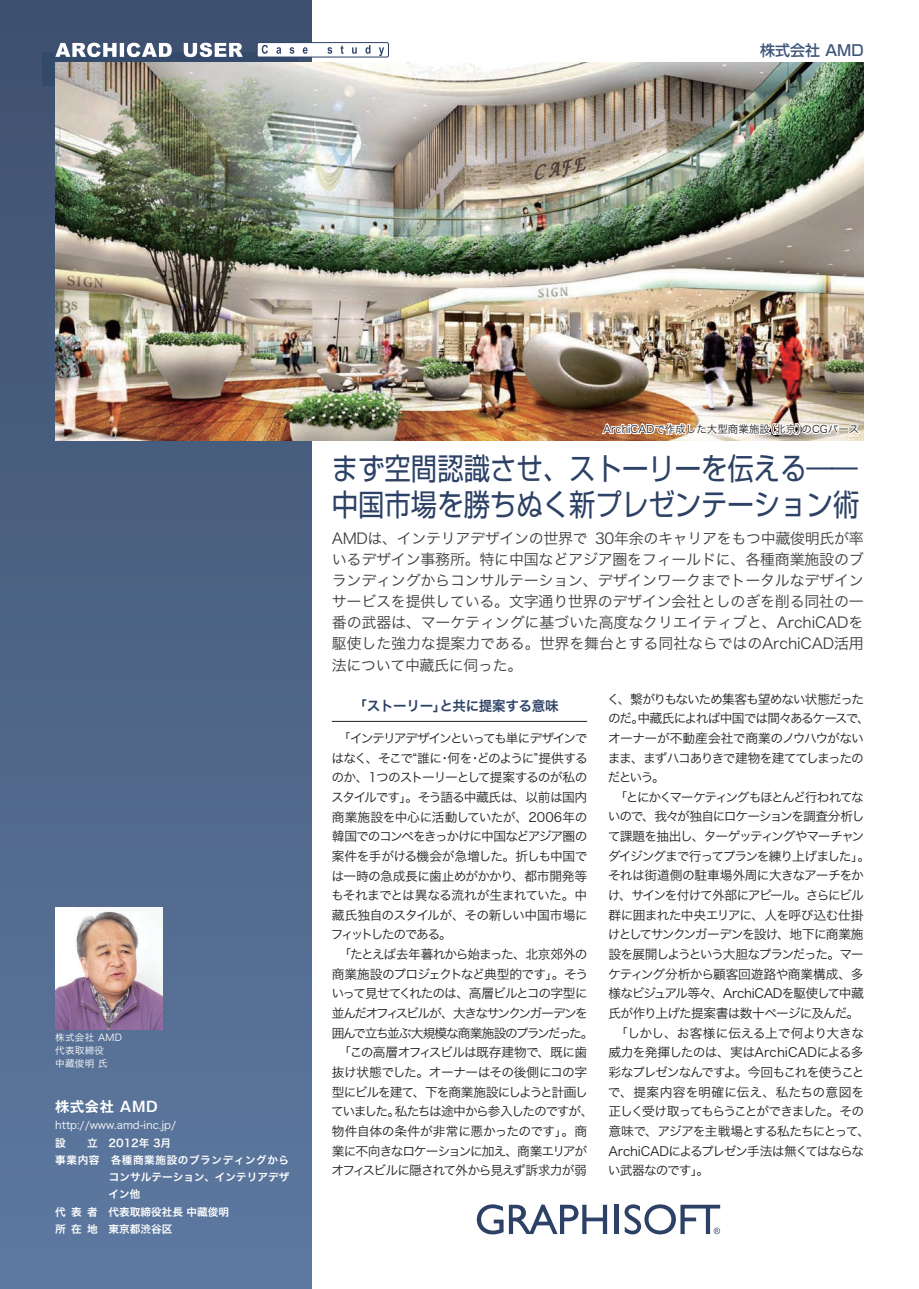
<style>
.page{position:relative;width:919px;height:1289px;background:#fff}
.page>*{position:absolute;margin:0;border:0;box-sizing:border-box;transform-origin:0 0}
.t1{font:30.3px/36.3px "Shin Go Pro";color:#2c4165;scale:.87 1}
.t2{font:15px/21px "Hira Kaku Pro W3";letter-spacing:-.015em;color:#3e3e3f}
.t3{font:500 15px "Shin Go Pro";color:#3f577a}
.t4{font:700 14.25px "Gothic MB101 Pro De";letter-spacing:.04em;color:#fff}
.t5{font:13.8px "Hira Kaku Pro W6";letter-spacing:-.025em;color:#2c4165}
.t6{font:12.75px/19.6px "Hira Kaku Pro W3";letter-spacing:-.075em;color:#231f20}
.t7{font:12.75px/19.6px "Hira Kaku Pro W3";letter-spacing:-.115em;color:#231f20}
.t8{font:12.75px "Hira Kaku Pro W3";letter-spacing:-.095em;color:#231f20}
.t9{font:12.75px "Hira Kaku Pro W3";letter-spacing:-.045em;color:#231f20}
.t10{font:12.75px "Hira Kaku Pro W3";letter-spacing:-.05em;color:#231f20}
.t11{font:12.75px "Hira Kaku Pro W3";letter-spacing:-.135em;color:#231f20}
.t12{font:12.75px "Hira Kaku Pro W3";letter-spacing:-.025em;color:#231f20}
.t13{font:12.75px "Hira Kaku Pro W3";letter-spacing:-.04em;color:#231f20}
.t14{font:12.75px "Hira Kaku Pro W3";letter-spacing:-.1em;color:#231f20}
.t15{font:10.65px/17.2px "Hira Kaku Pro W6";color:#fff}
.t16{font:10.65px "Hira Kaku Pro W3";color:#fff}
.t17{font:10.5px "Hira Kaku Pro W3";color:#231f20}
.t18{font:9.6px/12.6px "Hira Kaku Pro W3";letter-spacing:.025em;color:#fff}
</style>
<div class="page">
<svg style="left:477px;top:1204px;width:26px;height:30px"></svg>
<svg style="left:509px;top:1204px;width:98px;height:29px"></svg>
<hr style="left:614px;top:1204px;width:4px;height:29px;background:#2c4165">
<svg style="left:624px;top:1204px;width:96px;height:30px"></svg>
<div style="left:0;top:0;width:311px;height:1288px;background:linear-gradient(to bottom,#3e4f6d,#5d79a0)"></div>
<hr style="left:332px;top:721px;width:255px;height:1px;background:#231f20">
<img style="left:55px;top:907px;width:108px;height:122px">
<div style="left:43px;top:52px;width:255px;height:34px;background:#344a6b"></div>
<img style="left:55px;top:62px;width:808px;height:378px">
<div style="left:257px;top:42px;width:132px;height:15px;border:1px solid #2c4165;border-radius:2px"></div>
<svg style="left:55px;top:43px;width:329px;height:32px"></svg>
<img style="left:599px;top:258px;width:262px;height:179px">
<p class="t3" style="left:760px;top:38px;width:105px">株式会社 AMD</p>
<p class="t18" style="left:55px;top:1030px;width:68px">株式会社 AMD代表取締役<br>中藏俊明氏</p>
<p class="t4" style="left:55px;top:1095px;width:104px">株式会社 AMD</p>
<p class="t16" style="left:55px;top:1115px;width:122px">http://www.amd-inc j p. /</p>
<p class="t15" style="left:55px;top:1133px;width:235px">設　　立　2012年 3月<br>事業内容　各種商業施設のブランディングから　　　　　コンサルテーション、インテリアデザ</p>
<p class="t15" style="left:87px;top:1202px;width:143px">者　代表取締役社長中藏俊明</p>
<p class="t15" style="left:55px;top:1202px;width:12px">代</p>
<p class="t15" style="left:71px;top:1202px;width:12px">表</p>
<p class="t15" style="left:71px;top:1219px;width:12px">在</p>
<p class="t15" style="left:87px;top:1219px;width:87px">地　東京都渋谷区</p>
<p class="t15" style="left:55px;top:1219px;width:12px">所</p>
<p class="t17" style="left:603px;top:420px;width:168px">ArchiCADで作成した大型商業施設</p>
<p class="t17" style="left:764px;top:420px;width:43px">（北京）</p>
<p class="t17" style="left:801px;top:420px;width:59px">のCGパース</p>
<h1 class="t1" style="left:332px;top:446px;width:607px">まず空間認識させ、ストーリーを伝える――中国市場を勝ちぬく新プレゼンテーション術</h1>
<p class="t2" style="left:595px;top:527px;width:270px">30年余のキャリアをもつ中藏俊明氏が率</p>
<p class="t2" style="left:332px;top:527px;width:533px">AMDは、インテリアデザインの世界で<br>いるデザイン事務所。特に中国などアジア圏をフィールドに、各種商業施設のブランディングからコンサルテーション、デザインワークまでトータルなデザインサービスを提供している。文字通り世界のデザイン会社としのぎを削る同社の一番の武器は、マーケティングに基づいた高度なクリエイティブと、ArchiCADを駆使した強力な提案力である。世界を舞台とする同社ならではのArchiCAD活用法について中藏氏に伺った。</p>
<p class="t5" style="left:353px;top:693px;width:206px">「ストーリーと共に提案する意味</p>
<p class="t5" style="left:433px;top:693px;width:15px">」</p>
<p class="t7" style="left:331px;top:727px;width:258px">　「インテリアデザインといっても単にデザインではなく、そこで“誰に何をどのように”提供する</p>
<p class="t6" style="left:438px;top:747px;width:14px">・</p>
<p class="t6" style="left:331px;top:766px;width:257px">のか、1つのストーリーとして提案するのが私の</p>
<p class="t6" style="left:331px;top:786px;width:257px">スタイルです」。そう語る中藏氏は、以前は国内</p>
<p class="t12" style="left:332px;top:805px;width:257px">商業施設を中心に活動していたが、2006年の</p>
<p class="t6" style="left:332px;top:825px;width:257px">韓国でのコンペをきっかけに中国などアジア圏の</p>
<p class="t9" style="left:332px;top:844px;width:257px">案件を手がける機会が急増した。折しも中国で</p>
<p class="t10" style="left:331px;top:864px;width:257px">は一時の急成長に歯止めがかかり、都市開発等</p>
<p class="t10" style="left:331px;top:884px;width:257px">もそれまでとは異なる流れが生まれていた。中</p>
<p class="t13" style="left:332px;top:903px;width:257px">藏氏独自のスタイルが、その新しい中国市場に</p>
<p class="t11" style="left:331px;top:923px;width:122px">フィットしたのである。</p>
<p class="t6" style="left:332px;top:943px;width:257px">　「たとえば去年暮れから始まった、北京郊外の</p>
<p class="t6" style="left:332px;top:963px;width:258px">商業施設のプロジェクトなど典型的です」。そう</p>
<p class="t6" style="left:331px;top:982px;width:258px">いって見せてくれたのは、高層ビルとコの字型に</p>
<p class="t11" style="left:332px;top:1001px;width:257px">並んだオフィスビルが、大きなサンクンガーデンを</p>
<p class="t8" style="left:332px;top:1021px;width:263px">囲んで立ち並ぶ大規模な商業施設のプランだった。</p>
<p class="t6" style="left:332px;top:1041px;width:257px">　「この高層オフィスビルは既存建物で、既に歯</p>
<p class="t9" style="left:332px;top:1060px;width:257px">抜け状態でした。オーナーはその後側にコの字</p>
<p class="t6" style="left:332px;top:1081px;width:257px">型にビルを建て、下を商業施設にしようと計画し</p>
<p class="t14" style="left:395px;top:1100px;width:200px">私たちは途中から参入したのですが、</p>
<p class="t6" style="left:468px;top:747px;width:14px">・</p>
<p class="t6" style="left:331px;top:1100px;width:257px">ていました。<br>物件自体の条件が非常に悪かったのです」。商業に不向きなロケーションに加え、商業エリアがオフィスビルに隠されて外から見えず訴求力が弱</p>
<p class="t8" style="left:617px;top:687px;width:248px">、繋がりもないため集客も望めない状態だった</p>
<p class="t6" style="left:607px;top:688px;width:264px">く<br>のだ中藏氏によれば中国では間々あるケースで、</p>
<p class="t6" style="left:607px;top:707px;width:264px;text-indent:24px">。<br>オーナーが不動産会社で商業のノウハウがないまま、まずハコありきで建物を建ててしまったのだという。<br>　「とにかくマーケティングもほとんど行われてないので、我々が独自にロケーションを調査分析して課題を抽出し、ターゲッティングやマーチャンダイジングまで行ってプランを練り上げました。「それは街道側の駐車場外周に大きなアーチをかけ、サインを付けて外部にアピール。さらにビル群に囲まれた中央エリアに、人を呼び込む仕掛けとしてサンクンガーデンを設け、地下に商業施設を展開しようという大胆なプランだった。マーケティング分析から顧客回遊路や商業構成、多様なビジュアル等々、ArchiCADを駆使して中藏氏が作り上げた提案書は数十ページに及んだ。　「しかし、お客様に伝える上で何より大きな威力を発揮したのは、実はArchiCADによる多彩なプレゼンなんですよ。今回もこれを使うことで、提案内容を明確に伝え、私たちの意図を正しく受け取ってもらうことができました。その意味で、アジアを主戦場とする私たちにとって、<br>ArchiCADによるプレゼン手法は無くてはならない武器なのです。「</p>
</div>
